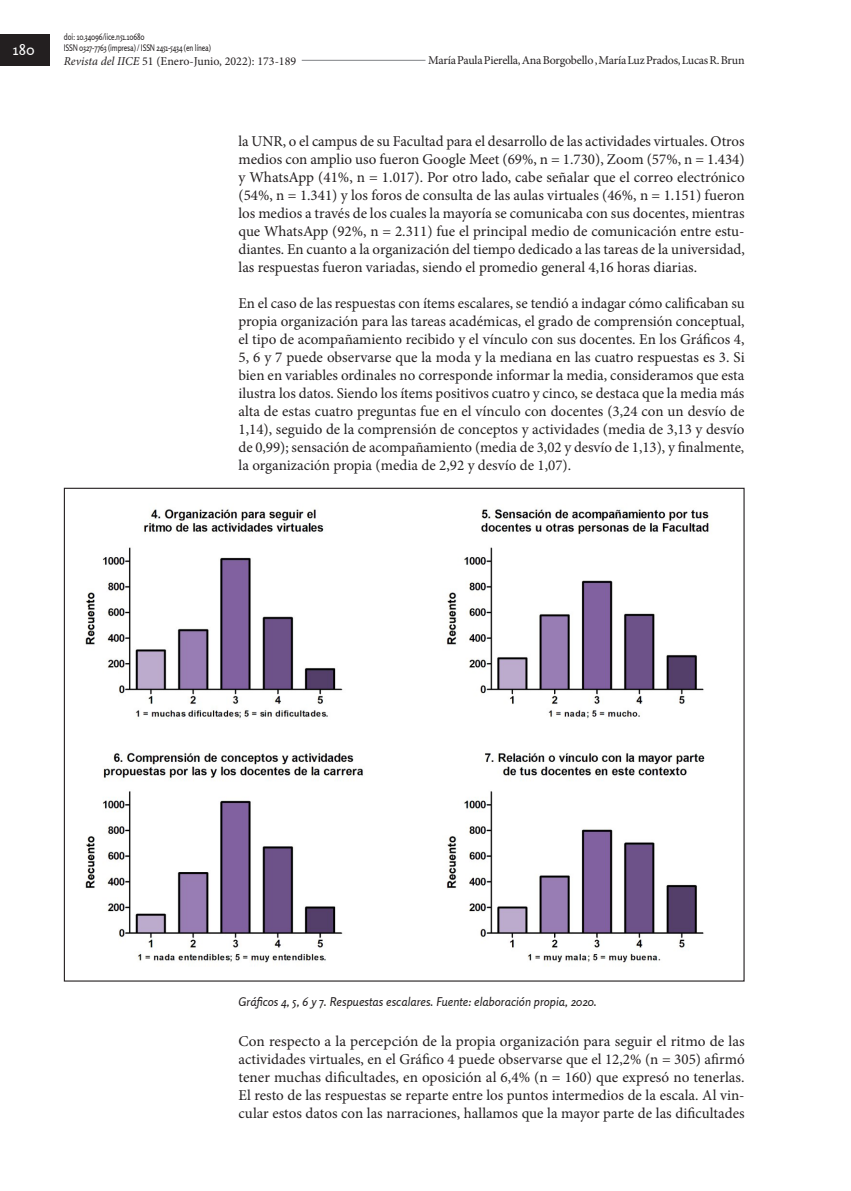
<style>
.page{position:relative;width:851px;height:1191px;background:#fff}
.page>*{position:absolute;margin:0;border:0;box-sizing:border-box;transform-origin:0 0}
.art-texto-central{font:15px/18px "Minion Pro";color:#231f20;text-align:justify}
.t1{font:15px "Rosario";color:#fff}
.epigrafes{font:italic 12px "Rosario";color:#231f20}
.t2{font:12px "Minion Pro";letter-spacing:-.02em;color:#231f20}
.t3{font:12px "Minion Pro";color:#231f20}
.t4{font:9px/10.8px "Rosario";letter-spacing:-.02em;color:#231f20;scale:.8 1}
.s1{font-style:italic}
</style>
<div class="page">
<hr style="left:204px;top:60px;width:528px;height:1px;background:#808285">
<div style="left:64px;top:54px;width:238px;height:15px;background:#fff"></div>
<div style="left:0;top:35px;width:50px;height:31px;background:#231f20"></div>
<div style="left:425px;top:54px;width:319px;height:15px;background:#fff"></div>
<img style="left:85px;top:509px;width:626px;height:457px">
<p class="t1" style="left:13px;top:41px;width:24px">180</p>
<p class="t4" style="left:64px;top:32px;width:185px">doi: 10.34096/iice.n51.10680<br>ISSN 0327-7763 (impresa) / ISSN 2451-5434 (en línea)</p>
<p class="t3" style="left:64px;top:53px;width:234px"><span class="s1">Revista del IICE</span> 51 (Enero-Junio, 2022): 173-189</p>
<p class="t2" style="left:428px;top:52px;width:318px">María Paula Pierella, Ana Borgobello , María Luz Prados, Lucas R. Brun</p>
<p class="art-texto-central" style="left:238px;top:132px;width:507px">la UNR, o el campus de su Facultad para el desarrollo de las actividades virtuales. Otros medios con amplio uso fueron Google Meet (69%, n = 1.730), Zoom (57%, n = 1.434) y WhatsApp (41%, n = 1.017). Por otro lado, cabe señalar que el correo electrónico (54%, n = 1.341) y los foros de consulta de las aulas virtuales (46%, n = 1.151) fueron los medios a través de los cuales la mayoría se comunicaba con sus docentes, mientras que WhatsApp (92%, n = 2.311) fue el principal medio de comunicación entre estu&shy;diantes. En cuanto a la organización del tiempo dedicado a las tareas de la universidad, las respuestas fueron variadas, siendo el promedio general 4,16 horas diarias.</p>
<p class="art-texto-central" style="left:238px;top:294px;width:507px">En el caso de las respuestas con ítems escalares, se tendió a indagar cómo calificaban su propia organización para las tareas académicas, el grado de comprensión conceptual, el tipo de acompañamiento recibido y el vínculo con sus docentes. En los Gráficos 4, 5, 6 y 7 puede observarse que la moda y la mediana en las cuatro respuestas es 3. Si bien en variables ordinales no corresponde informar la media, consideramos que esta ilustra los datos. Siendo los ítems positivos cuatro y cinco, se destaca que la media más alta de estas cuatro preguntas fue en el vínculo con docentes (3,24 con un desvío de 1,14), seguido de la comprensión de conceptos y actividades (media de 3,13 y desvío de 0,99); sensación de acompañamiento (media de 3,02 y desvío de 1,13), y finalmente, la organización propia (media de 2,92 y desvío de 1,07).</p>
<p class="epigrafes" style="left:238px;top:994px;width:360px">Gráficos 4, 5, 6 y 7. Respuestas escalares. Fuente: elaboración propia, 2020.</p>
<p class="art-texto-central" style="left:238px;top:1032px;width:507px">Con respecto a la percepción de la propia organización para seguir el ritmo de las actividades virtuales, en el Gráfico 4 puede observarse que el 12,2% (n = 305) afirmó tener muchas dificultades, en oposición al 6,4% (n = 160) que expresó no tenerlas.<br>El resto de las respuestas se reparte entre los puntos intermedios de la escala. Al vin&shy;cular estos datos con las narraciones, hallamos que la mayor parte de las dificultades</p>
</div>
